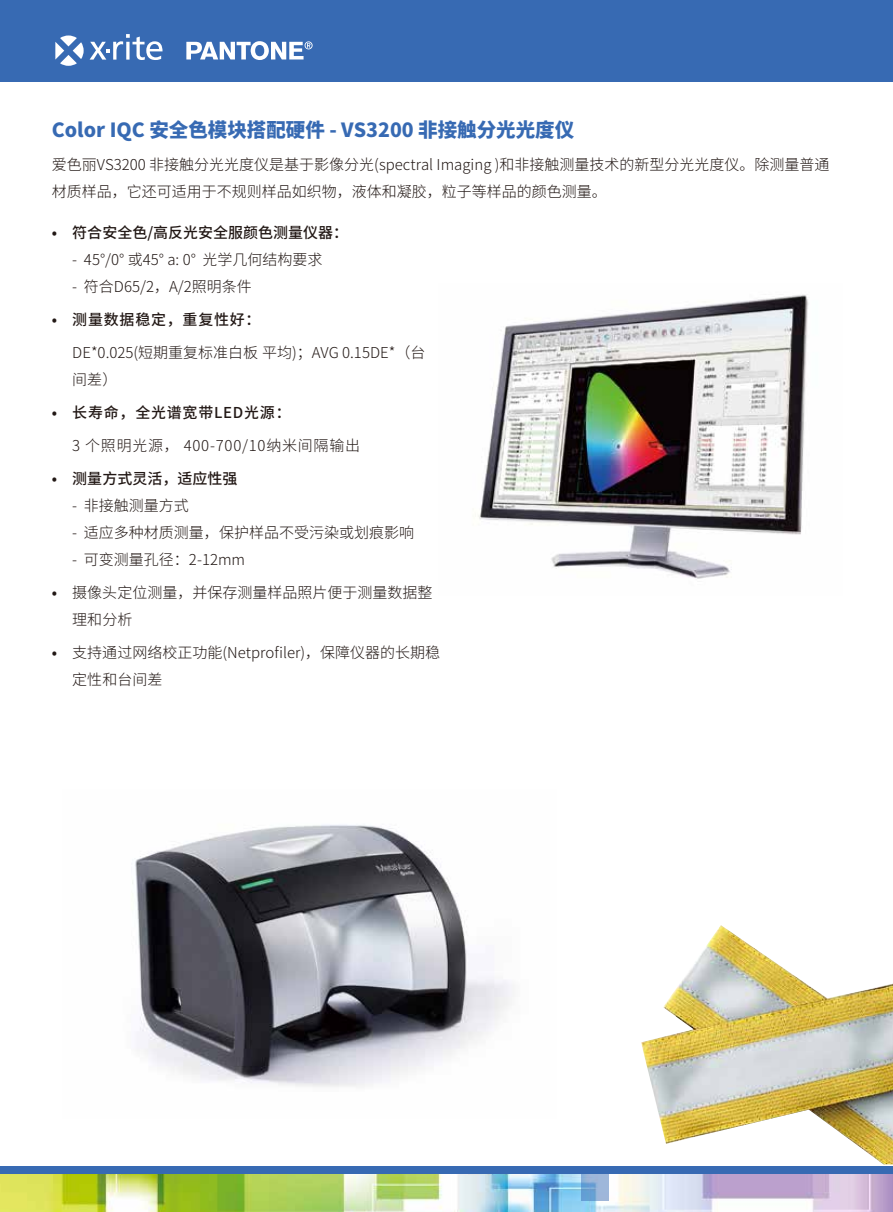
<style>
.page{position:relative;width:893px;height:1212px;background:#fff}
.page>*{position:absolute;margin:0;border:0;box-sizing:border-box;transform-origin:0 0}
.t1{font:800 19.5px "Source Han Sans CN";color:#376ab3}
.t2{font:300 15px/27px "Source Han Sans CN";color:#221815}
.t3{font:500 15px "Source Han Sans CN";color:#221815}
.t4{font:500 15px "Source Han Sans CN";letter-spacing:.05em;color:#221815}
.t5{font:300 15px "Source Han Sans CN";letter-spacing:.05em;color:#221815}
.s1{font-weight:500}
</style>
<div class="page">
<img style="left:478px;top:294px;width:331px;height:285px">
<img style="left:132px;top:825px;width:380px;height:262px">
<img style="left:641px;top:925px;width:252px;height:239px">
<div style="left:0;top:0;width:893px;height:82px;background:#376ab3"></div>
<svg style="left:186px;top:41px;width:126px;height:19px"></svg>
<svg style="left:90px;top:34px;width:73px;height:26px"></svg>
<svg style="left:55px;top:35px;width:29px;height:31px"></svg>
<img style="left:0;top:1174px;width:893px;height:38px">
<div style="left:0;top:1166px;width:893px;height:8px;background:#376ab3"></div>
<svg style="left:581px;top:1174px;width:27px;height:27px"></svg>
<h1 class="t1" style="left:52px;top:118px;width:524px">Color IQC 安全色模块搭配硬件 - VS3200 非接触分光光度仪</h1>
<p class="t2" style="left:52px;top:151px;width:779px">爱色丽VS3200 非接触分光光度仪是基于影像分光(spectral Imaging )和非接触测量技术的新型分光光度仪。除测量普通材质样品，它还可适用于不规则样品如织物，液体和凝胶，粒子等样品的颜色测量。</p>
<p class="t3" style="left:52px;top:224px;width:298px">• 符合安全色/高反光安全服颜色测量仪器：</p>
<p class="t2" style="left:72px;top:247px;width:252px">- 45°/0° 或45° a: 0° 光学几何结构要求</p>
<p class="t2" style="left:72px;top:274px;width:181px">- 符合D65/2，A/2照明条件</p>
<p class="t4" style="left:52px;top:311px;width:210px">• 测量数据稳定，重复性好：</p>
<p class="t2" style="left:72px;top:340px;width:355px">DE*0.025(短期重复标准白板 平均)；AVG 0.15DE*（台间差）</p>
<p class="t4" style="left:52px;top:404px;width:240px">• 长寿命，全光谱宽带LED光源：</p>
<p class="t5" style="left:72px;top:437px;width:289px">3 个照明光源， 400-700/10纳米间隔输出</p>
<p class="t3" style="left:52px;top:470px;width:187px">• 测量方式灵活，适应性强</p>
<p class="t2" style="left:72px;top:493px;width:118px">- 非接触测量方式</p>
<p class="t2" style="left:72px;top:520px;width:343px">- 适应多种材质测量，保护样品不受污染或划痕影响</p>
<p class="t2" style="left:72px;top:547px;width:174px">- 可变测量孔径：2-12mm</p>
<p class="t2" style="left:72px;top:580px;width:361px;text-indent:-20px"><span class="s1">•</span> 摄像头定位测量，并保存测量样品照片便于测量数据整理和分析</p>
<p class="t2" style="left:72px;top:640px;width:369px;text-indent:-20px"><span class="s1">•</span> 支持通过网络校正功能(Netprofiler)，保障仪器的长期稳定性和台间差</p>
</div>
